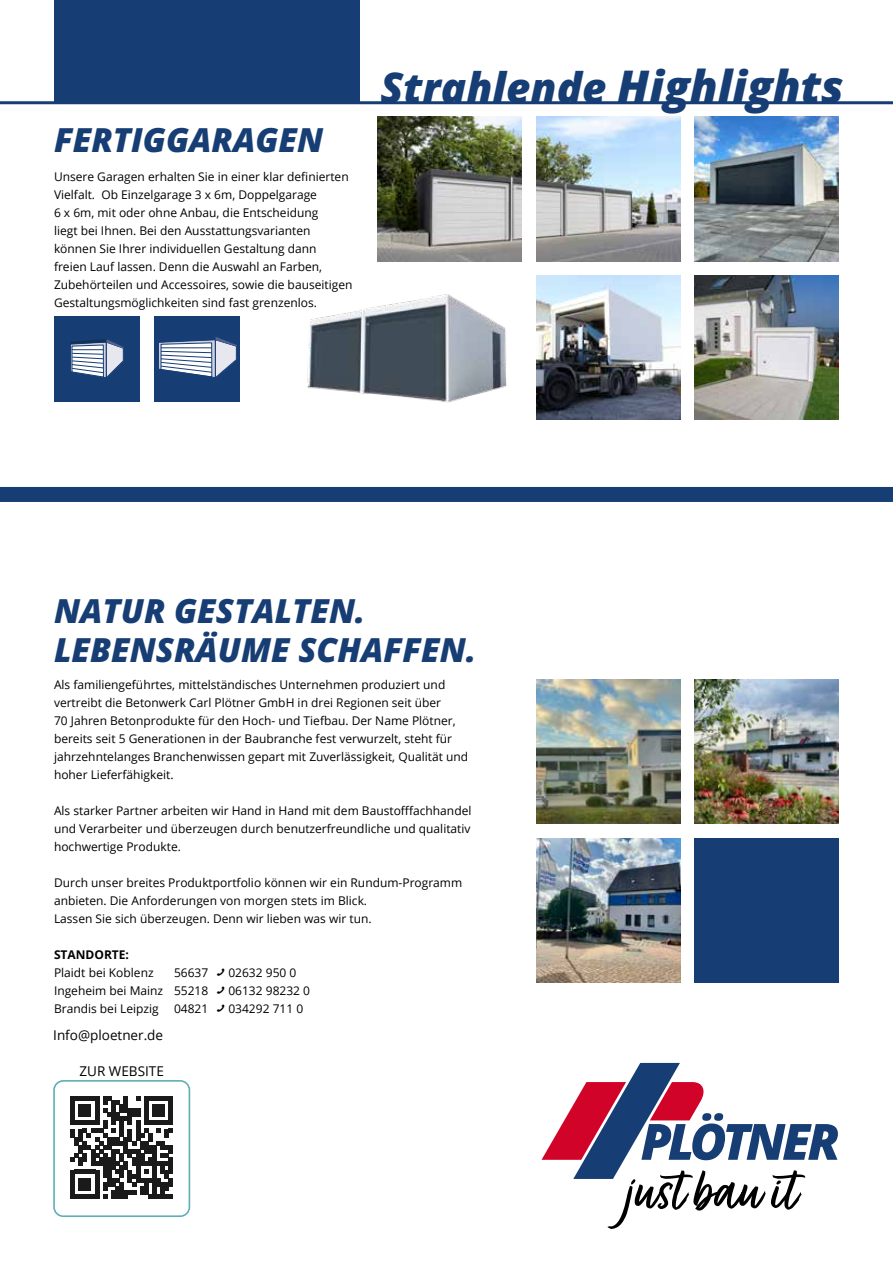
<style>
.page{position:relative;width:893px;height:1263px;background:#fff}
.page>*{position:absolute;margin:0;border:0;box-sizing:border-box;transform-origin:0 0}
.t1{font:italic 800 42px "Open Sans";color:#163d74}
.t2{font:italic 800 33.15px/39.8px "Open Sans";color:#163d74}
.t3{font:13.5px "Open Sans";color:#000}
.t4{font:12px/18px "Open Sans";color:#000}
.t5{font:700 12px "Open Sans";color:#000}
.s1{font-size:45px}
.s2{font-family:"Entypo";font-size:19.5px}
</style>
<div class="page">
<img style="left:307px;top:294px;width:200px;height:109px">
<div style="left:54px;top:0;width:305px;height:103px;background:#163d74"></div>
<hr style="left:0;top:101px;width:893px;height:3px;background:#163d74">
<img style="left:378px;top:117px;width:144px;height:144px">
<img style="left:536px;top:117px;width:145px;height:144px">
<img style="left:536px;top:275px;width:145px;height:145px">
<img style="left:695px;top:117px;width:144px;height:144px">
<img style="left:695px;top:275px;width:144px;height:145px">
<div style="left:154px;top:316px;width:86px;height:86px;background:#163d74"></div>
<svg style="left:159px;top:337px;width:78px;height:40px"></svg>
<div style="left:54px;top:316px;width:86px;height:86px;background:#163d74"></div>
<svg style="left:70px;top:339px;width:54px;height:38px"></svg>
<img style="left:536px;top:679px;width:144px;height:145px">
<img style="left:695px;top:679px;width:144px;height:145px">
<img style="left:536px;top:838px;width:144px;height:144px">
<div style="left:695px;top:838px;width:144px;height:144px;background:#163d74"></div>
<div style="left:0;top:487px;width:893px;height:15px;background:#163d74"></div>
<svg style="left:70px;top:1096px;width:103px;height:102px"></svg>
<div style="left:53px;top:1080px;width:137px;height:137px;border:2px solid #4ca6ab;border-radius:9px"></div>
<svg style="left:541px;top:1063px;width:297px;height:166px"></svg>
<h2 class="t2" style="left:54px;top:119px;width:271px">FERTIGGARAGEN</h2>
<p class="t4" style="left:54px;top:168px;width:300px">Unsere Garagen erhalten Sie in einer klar definierten Vielfalt. Ob Einzelgarage 3 x 6m, Doppelgarage<br>6 x 6m, mit oder ohne Anbau, die Entscheidung<br>liegt bei Ihnen. Bei den Ausstattungsvarianten können Sie Ihrer individuellen Gestaltung dann<br>freien Lauf lassen. Denn die Auswahl an Farben, Zubehörteilen und Accessoires, sowie die bauseitigen Gestaltungsmöglichkeiten sind fast grenzenlos.</p>
<h1 class="t1" style="left:380px;top:56px;width:465px">Strahlende <span class="s1">Highlights</span></h1>
<h2 class="t2" style="left:54px;top:589px;width:424px">NATUR GESTALTEN.<br>LEBENSRÄUME SCHAFFEN.</h2>
<p class="t4" style="left:54px;top:675px;width:416px">Als familiengeführtes, mittelständisches Unternehmen produziert und vertreibt die Betonwerk Carl Plötner GmbH in drei Regionen seit über<br>70 Jahren Betonprodukte für den Hoch- und Tiefbau. Der Name Plötner, bereits seit 5 Generationen in der Baubranche fest verwurzelt, steht für jahrzehntelanges Branchenwissen gepart mit Zuverlässigkeit, Qualität und hoher Lieferfähigkeit.</p>
<p class="t4" style="left:54px;top:801px;width:419px;text-align:justify">Als starker Partner arbeiten wir Hand in Hand mit dem Baustofffachhandel und Verarbeiter und überzeugen durch benutzerfreundliche und qualitativ hochwertige Produkte.</p>
<p class="t4" style="left:54px;top:873px;width:410px">Durch unser breites Produktportfolio können wir ein Rundum-Programm anbieten. Die Anforderungen von morgen stets im Blick.<br>Lassen Sie sich überzeugen. Denn wir lieben was wir tun.</p>
<p class="t5" style="left:54px;top:946px;width:77px">STANDORTE:</p>
<p class="t4" style="left:54px;top:963px;width:101px">Plaidt bei Koblenz</p>
<p class="t4" style="left:54px;top:963px;width:258px;text-indent:120px">56637 <span class="s2">!</span> 02632 950 0<br>Ingeheim bei Mainz 55218 <span class="s2">!</span> 06132 98232 0<br>Brandis bei Leipzig</p>
<p class="t4" style="left:174px;top:999px;width:131px">04821 <span class="s2">!</span> 034292 711 0</p>
<p class="t3" style="left:53px;top:1026px;width:111px">Info@ploetner.de</p>
<p class="t3" style="left:80px;top:1062px;width:86px">ZUR WEBSITE</p>
</div>
